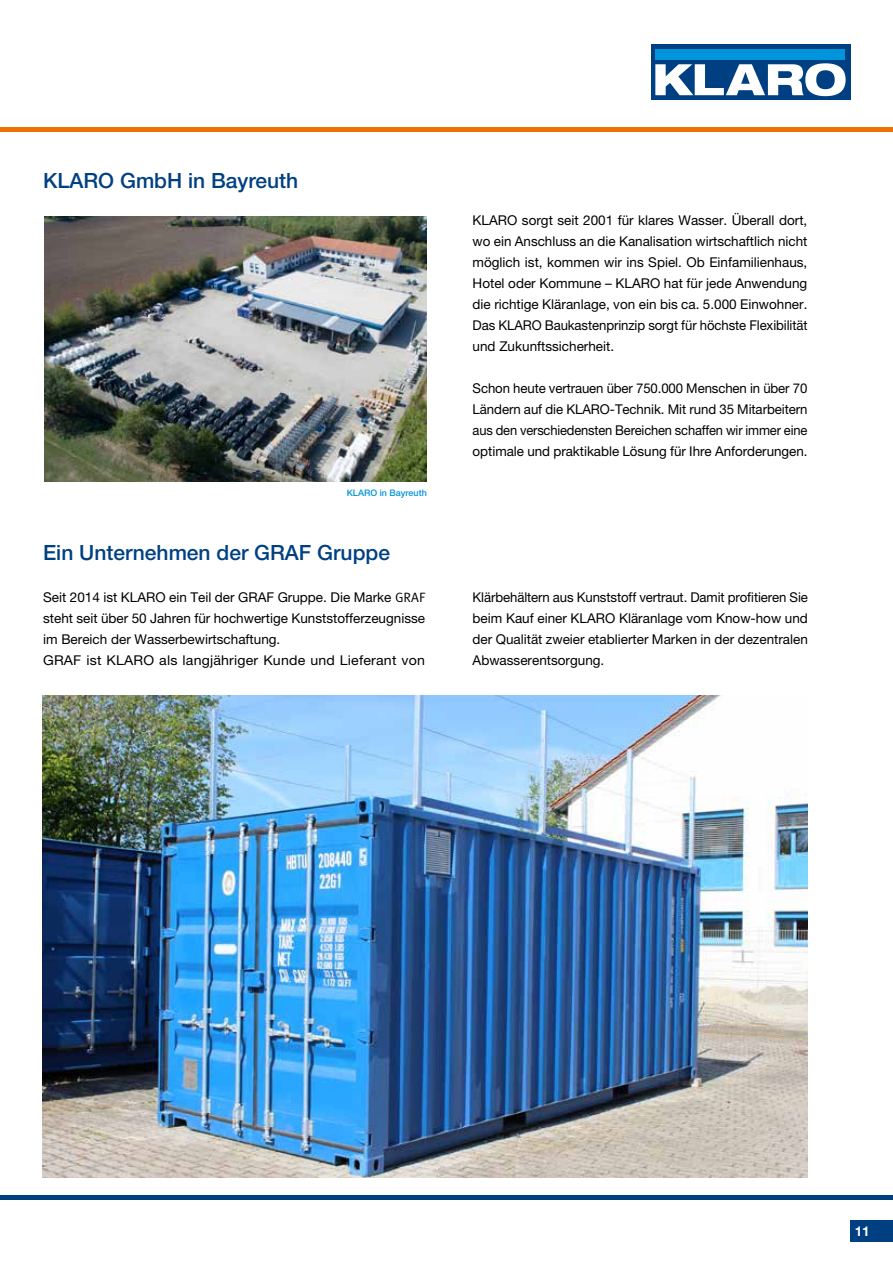
<style>
.page{position:relative;width:893px;height:1263px;background:#fff}
.page>*{position:absolute;margin:0;border:0;box-sizing:border-box;transform-origin:0 0}
.t1{font:500 21px "Helvetica Neue LT Pro";color:#004082}
.t2{font:13.5px/21px "Helvetica Neue LT Pro";color:#000;text-align:justify}
.t3{font:700 13.5px "Helvetica Neue LT Pro";color:#fff}
.t4{font:500 9px "Helvetica Neue LT Pro";color:#0095db}
.s1{font-family:"Meta Pro"}
</style>
<div class="page">
<img style="left:43px;top:695px;width:764px;height:483px">
<img style="left:44px;top:216px;width:383px;height:266px">
<div style="left:850px;top:1220px;width:43px;height:22px;background:#004082"></div>
<hr style="left:0;top:1195px;width:893px;height:4px;background:#004082">
<hr style="left:0;top:128px;width:893px;height:4px;background:#ee7203">
<div style="left:651px;top:44px;width:199px;height:56px;background:#004082"></div>
<svg style="left:655px;top:63px;width:191px;height:33px"></svg>
<div style="left:655px;top:49px;width:190px;height:11px;background:#0095db"></div>
<h1 class="t1" style="left:43px;top:168px;width:257px">KLARO GmbH in Bayreuth</h1>
<p class="t4" style="left:347px;top:488px;width:82px">KLARO in Bayreuth</p>
<h1 class="t1" style="left:43px;top:540px;width:348px">Ein Unternehmen der GRAF Gruppe</h1>
<p class="t2" style="left:43px;top:587px;width:383px;text-align:left">Seit 2014 ist KLARO ein Teil der GRAF Gruppe. Die Marke <span class="s1">GRAF </span>steht seit über 50 Jahren für hochwertige Kunststofferzeugnisse im Bereich der Wasserbewirtschaftung.<br>GRAF ist KLARO als langjähriger Kunde und Lieferant von</p>
<p class="t2" style="left:473px;top:209px;width:336px">KLARO sorgt seit 2001 für klares Wasser. Überall dort, wo ein Anschluss an die Kanalisation wirtschaftlich nicht möglich ist, kommen wir ins Spiel. Ob Einfamilienhaus, Hotel oder Kommune – KLARO hat für jede Anwendung die richtige Kläranlage, von ein bis ca. 5.000 Einwohner.<br>Das KLARO Baukastenprinzip sorgt für höchste Flexibilität und Zukunftssicherheit.</p>
<p class="t2" style="left:473px;top:377px;width:336px">Schon heute vertrauen über 750.000 Menschen in über 70<br>Ländern auf die KLARO-Technik. Mit rund 35 Mitarbeitern aus den verschiedensten Bereichen schaffen wir immer eine optimale und praktikable Lösung für Ihre Anforderungen.</p>
<p class="t2" style="left:473px;top:586px;width:337px">Klärbehältern aus Kunststoff vertraut. Damit profitieren Sie beim Kauf einer KLARO Kläranlage vom Know-how und der Qualität zweier etablierter Marken in der dezentralen Abwasserentsorgung.</p>
<p class="t3" style="left:855px;top:1222px;width:17px">11</p>
</div>
